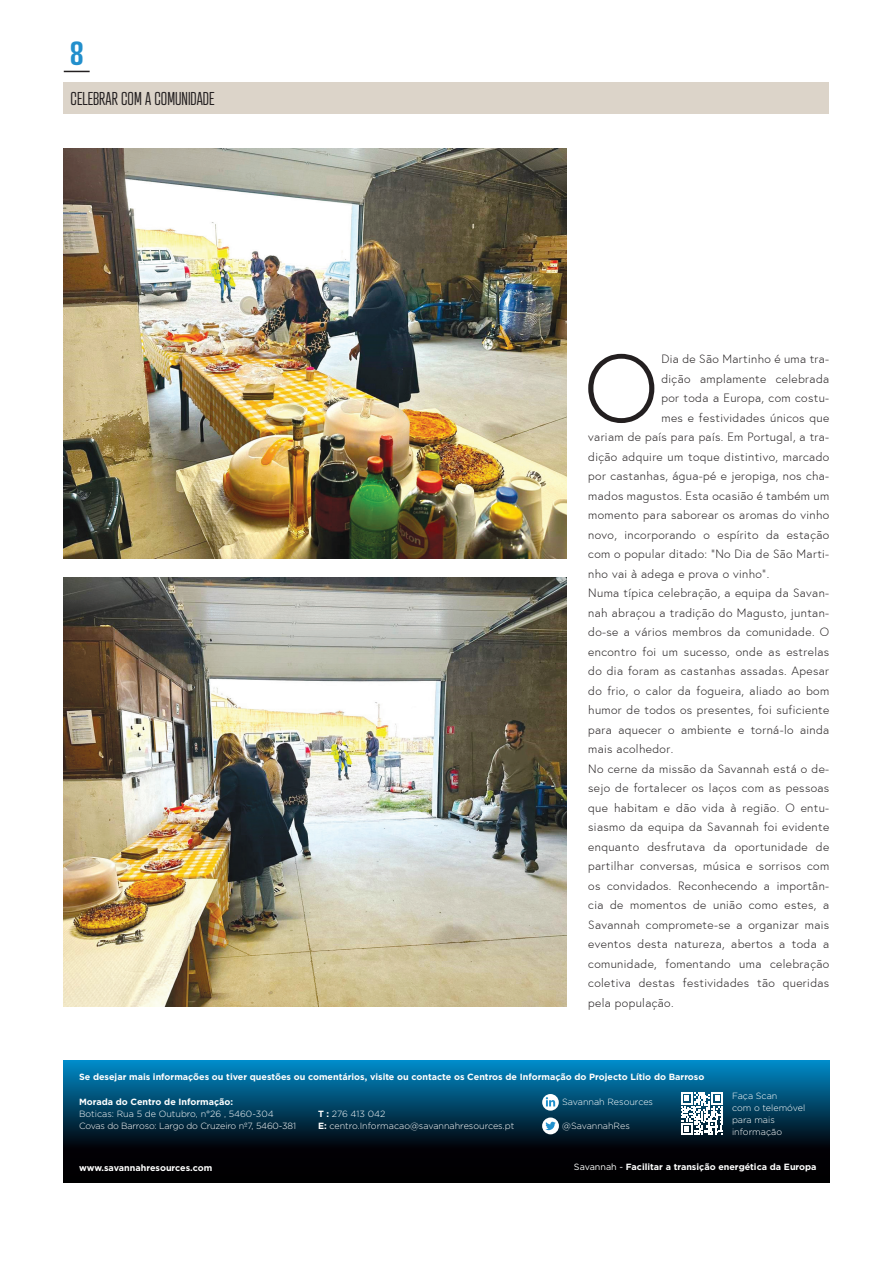
<style>
.page{position:relative;width:893px;height:1263px;background:#fff}
.page>*{position:absolute;margin:0;border:0;box-sizing:border-box;transform-origin:0 0}
.t1{font:300 95.55px "Europa";color:#231f20}
.t2{font:600 32.4px "Atrament";color:#228fcc}
.t3{font:300 18px "Atrament";color:#231f20}
.t4{font:300 12px/19.5px "Europa";letter-spacing:.03em;color:#231f20;text-align:justify}
.TEXTO{font:700 9px "Gotham";color:#fff}
.TEXTO-2{font:300 9px/12px "Gotham";color:#fff}
.TEXTO-3{font:300 9px "Gotham";letter-spacing:-.02em;color:#fff}
.s1{font-weight:700}
.s2{font-weight:400}
</style>
<div class="page">
<svg style="left:64px;top:1060px;width:765px;height:122px;background:#01334d"></svg>
<svg style="left:681px;top:1092px;width:42px;height:43px"></svg>
<svg style="left:542px;top:1094px;width:17px;height:16px"></svg>
<svg style="left:546px;top:1097px;width:9px;height:9px"></svg>
<svg style="left:542px;top:1117px;width:17px;height:17px"></svg>
<svg style="left:545px;top:1122px;width:11px;height:8px"></svg>
<div style="left:64px;top:83px;width:765px;height:31px;background:#dcd4c9"></div>
<svg style="left:64px;top:71px;width:26px;height:1px"></svg>
<img style="left:64px;top:149px;width:503px;height:409px">
<img style="left:64px;top:578px;width:503px;height:429px">
<p class="t2" style="left:70px;top:33px;width:16px">8</p>
<p class="t3" style="left:71px;top:88px;width:145px">CELEBRAR COM A COMUNIDADE</p>
<p class="t1" style="left:584px;top:332px;width:76px">O</p>
<p class="t4" style="left:661px;top:349px;width:169px">Dia de São Martinho é uma tra-</p>
<p class="t4" style="left:661px;top:369px;width:169px">dição amplamente celebrada</p>
<p class="t4" style="left:661px;top:388px;width:169px">por toda a Europa, com costu-</p>
<p class="t4" style="left:661px;top:408px;width:169px">mes e festividades únicos que</p>
<p class="t4" style="left:588px;top:427px;width:242px">variam de país para país. Em Portugal, a tra-</p>
<p class="t4" style="left:588px;top:447px;width:243px">dição adquire um toque distintivo, marcado</p>
<p class="t4" style="left:588px;top:466px;width:242px">por castanhas, água-pé e jeropiga, nos cha-</p>
<p class="t4" style="left:588px;top:486px;width:243px">mados magustos. Esta ocasião é também um</p>
<p class="t4" style="left:588px;top:505px;width:243px">momento para saborear os aromas do vinho</p>
<p class="t4" style="left:588px;top:525px;width:243px">novo, incorporando o espírito da estação</p>
<p class="t4" style="left:588px;top:544px;width:242px">com o popular ditado: “No Dia de São Marti-</p>
<p class="t4" style="left:588px;top:564px;width:182px">nho vai à adega e prova o vinho”.</p>
<p class="t4" style="left:588px;top:583px;width:243px">Numa típica celebração, a equipa da Savan&shy;nah abraçou a tradição do Magusto, juntan&shy;do-se a vários membros da comunidade. O encontro foi um sucesso, onde as estrelas do dia foram as castanhas assadas. Apesar do frio, o calor da fogueira, aliado ao bom humor de todos os presentes, foi suficiente para aquecer o ambiente e torná-lo ainda mais acolhedor.</p>
<p class="t4" style="left:588px;top:759px;width:243px">No cerne da missão da Savannah está o de&shy;sejo de fortalecer os laços com as pessoas que habitam e dão vida à região. O entu&shy;siasmo da equipa da Savannah foi evidente enquanto desfrutava da oportunidade de partilhar conversas, música e sorrisos com os convidados. Reconhecendo a importân&shy;cia de momentos de união como estes, a Savannah compromete-se a organizar mais eventos desta natureza, abertos a toda a comunidade, fomentando uma celebração coletiva destas festividades tão queridas pela população.</p>
<p class="TEXTO" style="left:79px;top:1071px;width:627px">Se desejar mais informações ou tiver questões ou comentários, visite ou contacte os Centros de Informação do Projecto Lítio do Barroso</p>
<p class="TEXTO" style="left:79px;top:1096px;width:156px">Morada do Centro de Informação:</p>
<p class="TEXTO-2" style="left:79px;top:1108px;width:196px">Boticas: Rua 5 de Outubro, n°26 , 5460-304</p>
<p class="TEXTO-3" style="left:79px;top:1120px;width:219px">Covas do Barroso: Largo do Cruzeiro nº7, 5460-381</p>
<p class="TEXTO-2" style="left:562px;top:1096px;width:92px">Savannah Resources</p>
<p class="TEXTO-2" style="left:562px;top:1120px;width:69px">@SavannahRes</p>
<p class="TEXTO-2" style="left:318px;top:1108px;width:69px"><span class="s1">T :</span> 276 413 042</p>
<p class="TEXTO-2" style="left:318px;top:1120px;width:198px"><span class="s1">E:</span> centro.Informacao@savannahresources.pt</p>
<p class="TEXTO-2" style="left:732px;top:1089px;width:75px">Faça Scan<br>com o telemóvel para mais informação</p>
<p class="TEXTO" style="left:79px;top:1161px;width:135px">www.savannahresources.com</p>
<p class="TEXTO" style="left:574px;top:1160px;width:244px"><span class="s2">Savannah -</span> Facilitar a transição energética da Europa</p>
</div>
